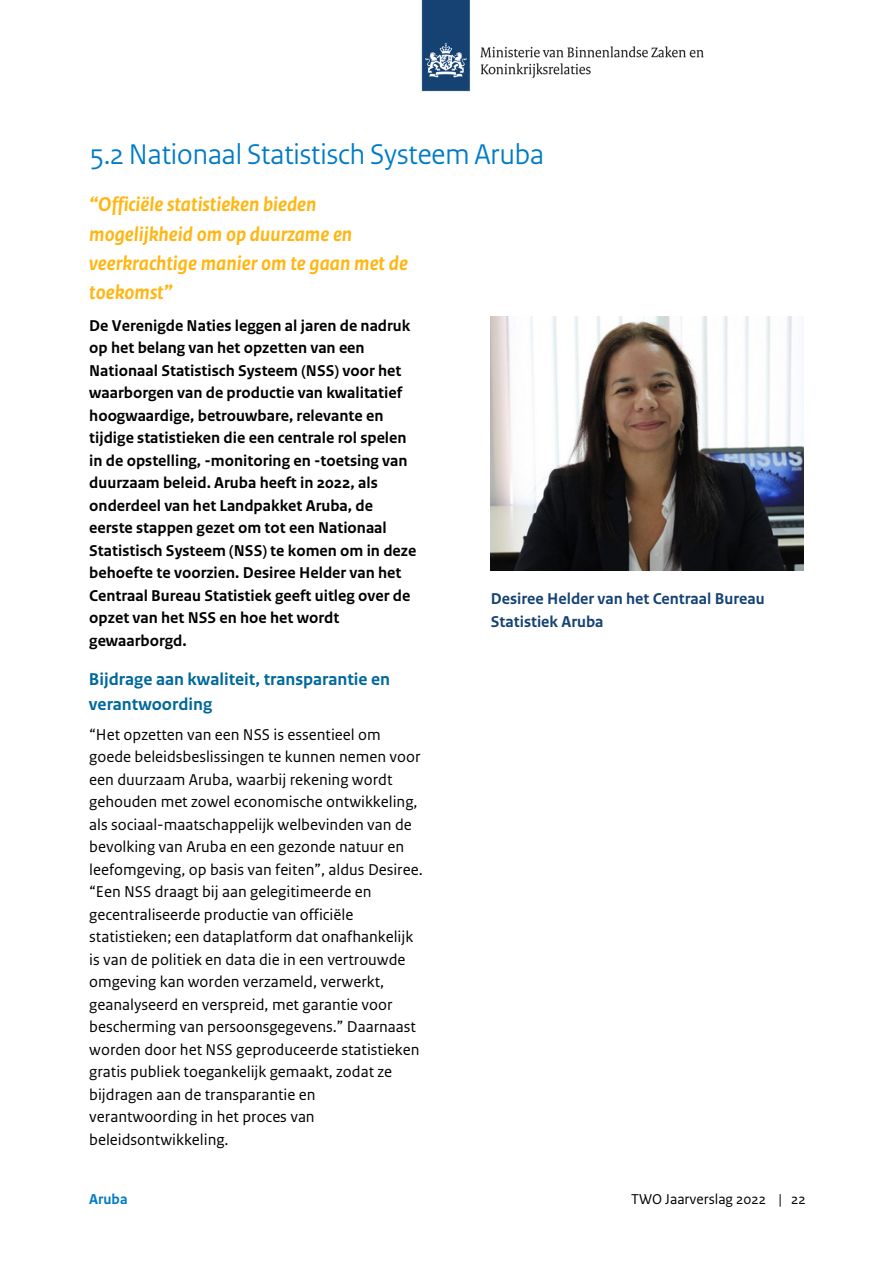
<style>
.page{position:relative;width:893px;height:1264px;background:#fff}
.page>*{position:absolute;margin:0;border:0;box-sizing:border-box;transform-origin:0 0}
.t1{font:30px "Rijksoverheid Sans Heading";color:#007bc7}
.t2{font:italic 700 21px/29.2px "Rijksoverheid Sans Text";color:#ffb612}
.t3{font:700 18px/24.8px "Rijksoverheid Sans Text";color:#01689b}
.t4{font:16.5px/22.5px "Rijksoverheid Sans Text";color:#000}
.t5{font:700 16.5px/22.5px "Rijksoverheid Sans Text";color:#000}
.t6{font:700 16.5px/22.5px "Rijksoverheid Sans Text";color:#154273}
.t7{font:15px "Rijksoverheid Sans Text";color:#000}
.t8{font:700 15px "Rijksoverheid Sans Text";color:#007bc7}
</style>
<div class="page">
<img style="left:491px;top:316px;width:312px;height:254px">
<img style="left:421px;top:0;width:283px;height:92px">
<p class="t1" style="left:90px;top:141px;width:455px">5.2 Nationaal Statistisch Systeem Aruba</p>
<p class="t2" style="left:89px;top:190px;width:320px">“Officiële statistieken bieden mogelijkheid om op duurzame en veerkrachtige manier om te gaan met de toekomst”</p>
<p class="t5" style="left:89px;top:314px;width:328px">De Verenigde Naties leggen al jaren de nadruk op het belang van het opzetten van een Nationaal Statistisch Systeem (NSS) voor het waarborgen van de productie van kwalitatief hoogwaardige, betrouwbare, relevante en tijdige statistieken die een centrale rol spelen in de opstelling, -monitoring en -toetsing van duurzaam beleid. Aruba heeft in 2022, als onderdeel van het Landpakket Aruba, de eerste stappen gezet om tot een Nationaal Statistisch Systeem (NSS) te komen om in deze behoefte te voorzien. Desiree Helder van het Centraal Bureau Statistiek geeft uitleg over de opzet van het NSS en hoe het wordt gewaarborgd.</p>
<p class="t3" style="left:89px;top:667px;width:303px">Bijdrage aan kwaliteit, transparantie en verantwoording</p>
<p class="t4" style="left:89px;top:723px;width:335px">“Het opzetten van een NSS is essentieel om goede beleidsbeslissingen te kunnen nemen voor een duurzaam Aruba, waarbij rekening wordt gehouden met zowel economische ontwikkeling, als sociaal-maatschappelijk welbevinden van de bevolking van Aruba en een gezonde natuur en leefomgeving, op basis van feiten”, aldus Desiree. “Een NSS draagt bij aan gelegitimeerde en gecentraliseerde productie van officiële statistieken; een dataplatform dat onafhankelijk is van de politiek en data die in een vertrouwde omgeving kan worden verzameld, verwerkt, geanalyseerd en verspreid, met garantie voor bescherming van persoonsgegevens.” Daarnaast worden door het NSS geproduceerde statistieken gratis publiek toegankelijk gemaakt, zodat ze bijdragen aan de transparantie en verantwoording in het proces van beleidsontwikkeling.</p>
<p class="t6" style="left:491px;top:588px;width:275px">Desiree Helder van het Centraal Bureau<br>Statistiek Aruba</p>
<p class="t8" style="left:89px;top:1191px;width:40px">Aruba</p>
<p class="t7" style="left:631px;top:1191px;width:176px">TWO Jaarverslag 2022 | 22</p>
</div>
